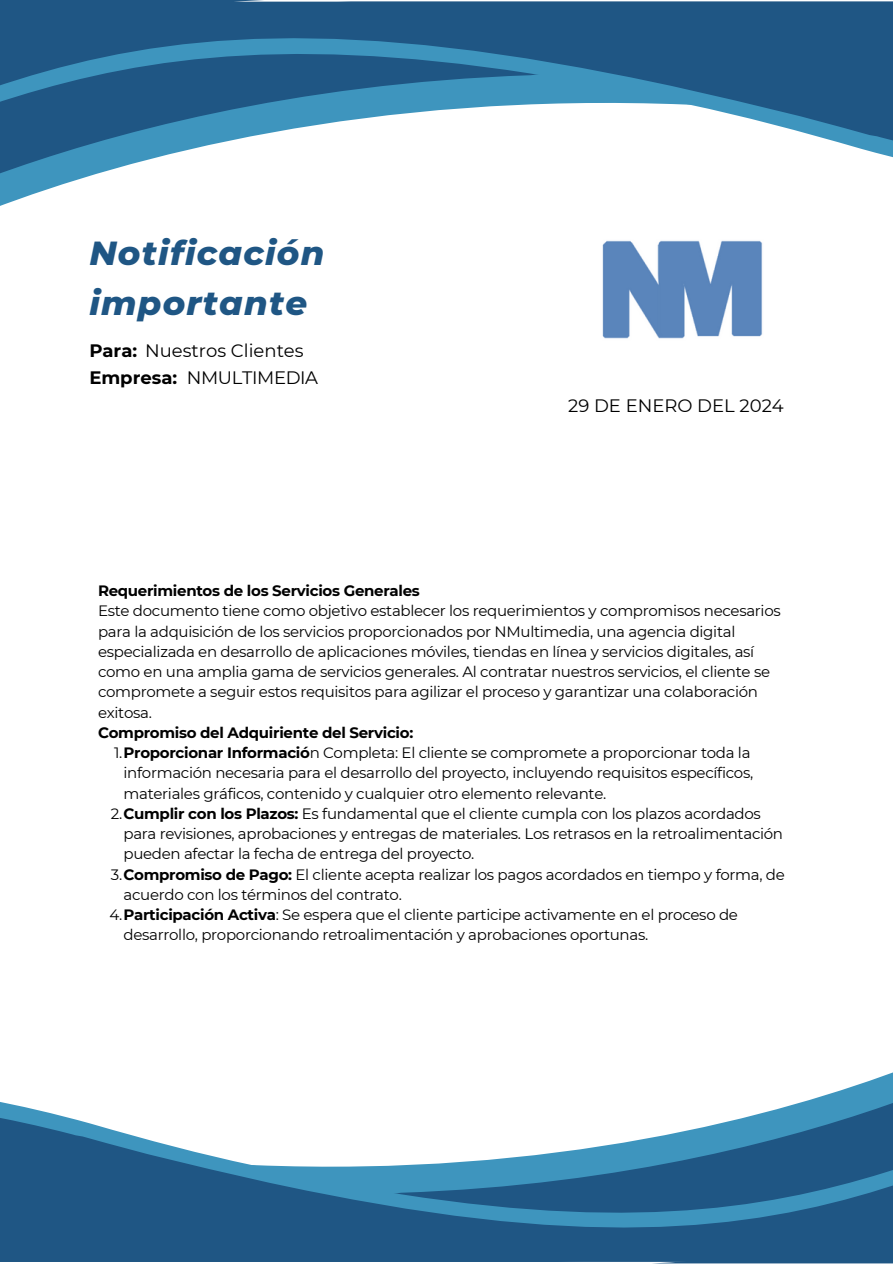
<style>
.page{position:relative;width:893px;height:1264px;background:#fff}
.page>*{position:absolute;margin:0;border:0;box-sizing:border-box;transform-origin:0 0}
.t1{font:italic 800 34.05px/50.7px "Montserrat";letter-spacing:.035em;color:#1f5684}
.t2{font:18px "Montserrat";color:#000}
.t3{font:18px "Montserrat";letter-spacing:-.02em;color:#000}
.t4{font:700 18px "Montserrat";color:#000}
.t5{font:15px/20.2px "Montserrat";letter-spacing:-.02em;color:#000}
.t6{font:700 15px "Montserrat";letter-spacing:-.02em;color:#000}
.s1{font-weight:700}
</style>
<div class="page">
<div style="left:0;top:1252px;width:582px;height:9px;background:#1f5684"></div>
<div style="left:651px;top:1252px;width:241px;height:11px;background:#1f5684"></div>
<svg style="left:0;top:1077px;width:892px;height:175px"></svg>
<div style="left:338px;top:2px;width:554px;height:9px;background:#1f5684"></div>
<div style="left:0;top:0;width:264px;height:11px;background:#1f5684"></div>
<svg style="left:0;top:11px;width:892px;height:187px"></svg>
<img style="left:602px;top:240px;width:161px;height:99px">
<p class="t1" style="left:89px;top:227px;width:236px">Notificación importante</p>
<p class="t2" style="left:89px;top:339px;width:216px"><span class="s1">Para:</span> Nuestros Clientes</p>
<p class="t4" style="left:89px;top:367px;width:89px">Empresa:</p>
<p class="t3" style="left:187px;top:367px;width:133px">NMULTIMEDIA</p>
<p class="t2" style="left:568px;top:394px;width:217px">29 DE ENERO DEL 2024</p>
<p class="t6" style="left:98px;top:581px;width:323px">Requerimientos de los Servicios Generales</p>
<h1 class="t5" style="left:98px;top:600px;width:684px">Este documento tiene como objetivo establecer los requerimientos y compromisos necesarios para la adquisición de los servicios proporcionados por NMultimedia, una agencia digital especializada en desarrollo de aplicaciones móviles, tiendas en línea y servicios digitales, así como en una amplia gama de servicios generales. Al contratar nuestros servicios, el cliente se compromete a seguir estos requisitos para agilizar el proceso y garantizar una colaboración exitosa.</h1>
<h4 class="t6" style="left:98px;top:723px;width:317px">Compromiso del Adquiriente del Servicio:</h4>
<h3 class="t5" style="left:123px;top:742px;width:631px;text-indent:-9px">1.<span class="s1">Proporcionar Informació</span>n Completa: El cliente se compromete a proporcionar toda la información necesaria para el desarrollo del proyecto, incluyendo requisitos específicos, materiales gráficos, contenido y cualquier otro elemento relevante.</h3>
<h3 class="t5" style="left:123px;top:803px;width:661px;text-indent:-13px">2.<span class="s1">Cumplir con los Plazos:</span> Es fundamental que el cliente cumpla con los plazos acordados para revisiones, aprobaciones y entregas de materiales. Los retrasos en la retroalimentación pueden afectar la fecha de entrega del proyecto.</h3>
<h2 class="t5" style="left:123px;top:864px;width:662px;text-indent:-13px">3.<span class="s1">Compromiso de Pago:</span> El cliente acepta realizar los pagos acordados en tiempo y forma, de acuerdo con los términos del contrato.</h2>
<h2 class="t5" style="left:123px;top:904px;width:616px;text-indent:-14px">4.<span class="s1">Participación Activa</span>: Se espera que el cliente participe activamente en el proceso de desarrollo, proporcionando retroalimentación y aprobaciones oportunas.</h2>
</div>
